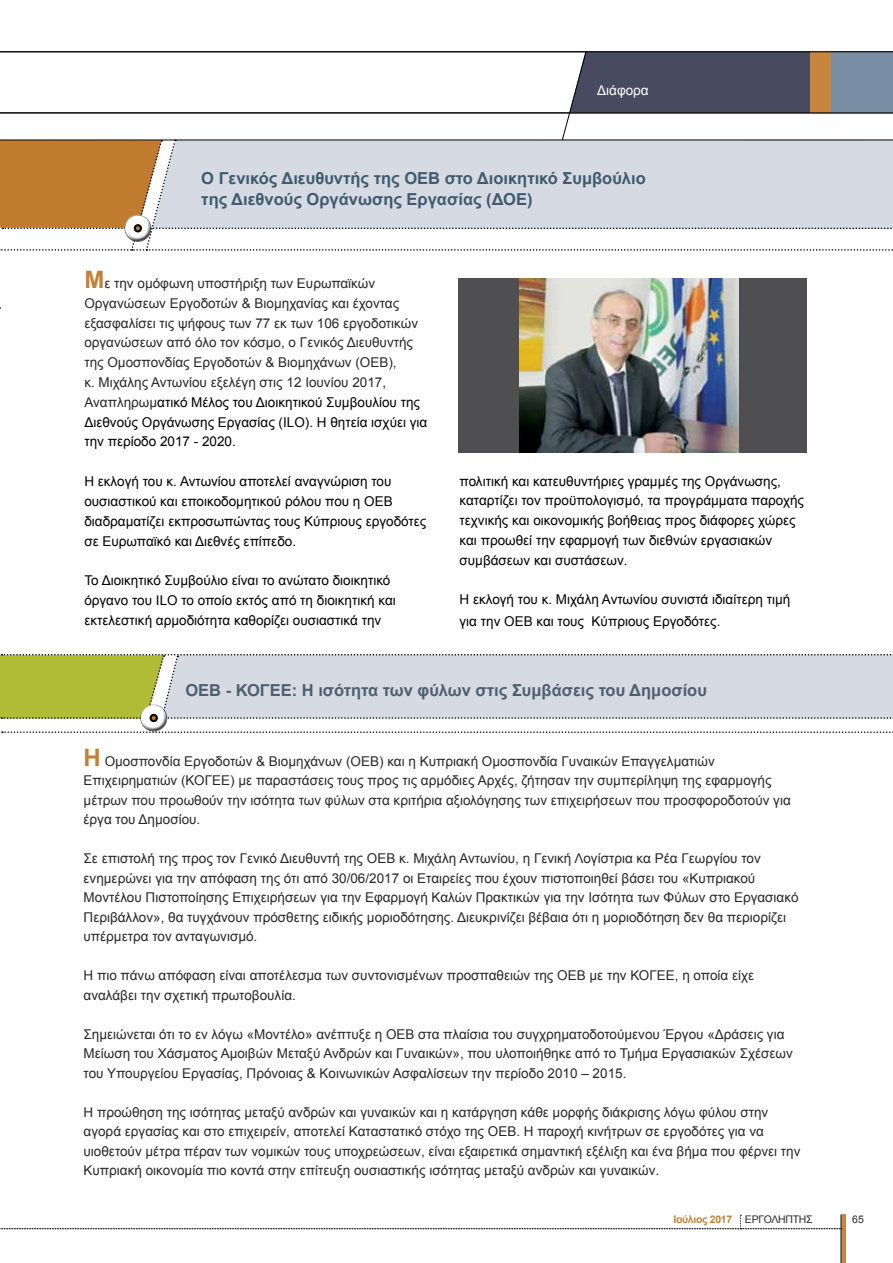
<style>
.page{position:relative;width:893px;height:1263px;background:#fff}
.page>*{position:absolute;margin:0;border:0;box-sizing:border-box;transform-origin:0 0}
.t1{font:700 16.5px/21px "Arial";color:#3f5b6d}
.t2{font:700 16.5px "Arial";color:#4f5f6e}
.t3{font:13.5px/19.5px "Arial";color:#292829}
.t4{font:13.5px/19.8px "Arial";color:#000}
.t5{font:13.5px "Arial";color:#fff}
.t6{font:700 10.5px "Arial";letter-spacing:-.03em;color:#c48035}
.t7{font:10.5px "Arial";color:#292829}
.s1{font-weight:700;font-size:24px;color:#c48035}
.s2{color:#000}
.s3{font-weight:400;color:#292829}
</style>
<div class="page">
<svg style="left:0;top:1215px;width:840px;height:14px"></svg>
<hr style="left:840px;top:1214px;width:2px;height:49px;background:#000">
<hr style="left:842px;top:1214px;width:3px;height:49px;background:#c8853d">
<div style="left:459px;top:278px;width:348px;height:174px;background:#4f4f51"></div>
<img style="left:519px;top:309px;width:219px;height:143px">
<svg style="left:0;top:51px;width:893px;height:258px"></svg>
<div style="left:134px;top:224px;width:8px;height:8px;border:2px solid #000;border-radius:50%"></div>
<hr style="left:0;top:140px;width:893px;height:1px;background:#000">
<svg style="left:0;top:654px;width:893px;height:79px"></svg>
<div style="left:150px;top:714px;width:8px;height:8px;border:2px solid #000;border-radius:50%"></div>
<p class="t5" style="left:597px;top:81px;width:53px">Διάφορα</p>
<p class="t1" style="left:201px;top:168px;width:446px">O Γενικός Διευθυντής της ΟΕΒ στο Διοικητικό Συμβούλιο της Διεθνούς Οργάνωσης Εργασίας (ΔΟΕ)</p>
<p class="t3" style="left:84px;top:274px;width:344px"><span class="s1">Μ</span>ε την ομόφωνη υποστήριξη των Ευρωπαϊκών Οργανώσεων Εργοδοτών &amp; Βιομηχανίας και έχοντας εξασφαλίσει τις ψήφους των 77 εκ των 106 εργοδοτικών οργανώσεων από όλο τον κόσμο, ο Γενικός Διευθυντής της Ομοσπονδίας Εργοδοτών &amp; Βιομηχάνων (ΟΕΒ),<br>κ. Μιχάλης Αντωνίου εξελέγη στις 12 Ιουνίου 2017, Αναπληρωμ<span class="s2">ατικό Μέλος του Διοικητικού Συμβουλίου της Διεθνούς Οργάνωσης Εργασίας (ILO). Η θητεία ισχύει για την περίοδο 2017 - 2020.</span></p>
<p class="t4" style="left:84px;top:472px;width:343px">Η εκλογή του κ. Αντωνίου αποτελεί αναγνώριση του ουσιαστικού και εποικοδομητικού ρόλου που η ΟΕΒ διαδραματίζει εκπροσωπώντας τους Κύπριους εργοδότες σε Ευρωπαϊκό και Διεθνές επίπεδο.</p>
<p class="t4" style="left:84px;top:571px;width:313px">Το Διοικητικό Συμβούλιο είναι το ανώτατο διοικητικό όργανο του ILO το οποίο εκτός από τη διοικητική και εκτελεστική αρμοδιότητα καθορίζει ουσιαστικά την</p>
<p class="t4" style="left:460px;top:471px;width:346px">πολιτική και κατευθυντήριες γραμμές της Οργάνωσης, καταρτίζει τον προϋπολογισμό, τα προγράμματα παροχής τεχνικής και οικονομικής βοήθειας προς διάφορες χώρες και προωθεί την εφαρμογή των διεθνών εργασιακών συμβάσεων και συστάσεων.</p>
<p class="t4" style="left:460px;top:589px;width:332px;line-height:21px">Η εκλογή του κ. Μιχάλη Αντωνίου συνιστά ιδιαίτερη τιμή για την ΟΕΒ και τους Κύπριους Εργοδότες.</p>
<p class="t2" style="left:185px;top:679px;width:523px">ΟΕΒ - ΚΟΓΕΕ: Η ισότητα των φύλων στις Συμβάσεις του Δημοσίου</p>
<p class="t3" style="left:84px;top:751px;width:709px"><span class="s1">Η</span> Ομοσπονδία Εργοδοτών &amp; Βιομηχάνων (ΟΕΒ) και η Κυπριακή Ομοσπονδία Γυναικών Επαγγελματιών Επιχειρηματιών (ΚΟΓΕΕ) με παραστάσεις τους προς τις αρμόδιες Αρχές, ζήτησαν την συμπερίληψη της εφαρμογής μέτρων που προωθούν την ισότητα των φύλων στα κριτήρια αξιολόγησης των επιχειρήσεων που προσφοροδοτούν για έργα του Δημοσίου.</p>
<p class="t3" style="left:84px;top:849px;width:716px">Σε επιστολή της προς τον Γενικό Διευθυντή της ΟΕΒ κ. Μιχάλη Αντωνίου, η Γενική Λογίστρια κα Ρέα Γεωργίου τον ενημερώνει για την απόφαση της ότι από 30/06/2017 οι Εταιρείες που έχουν πιστοποιηθεί βάσει του «Κυπριακού Μοντέλου Πιστοποίησης Επιχειρήσεων για την Εφαρμογή Καλών Πρακτικών για την Ισότητα των Φύλων στο Εργασιακό Περιβάλλον», θα τυγχάνουν πρόσθετης ειδικής μοριοδότησης. Διευκρινίζει βέβαια ότι η μοριοδότηση δεν θα περιορίζει υπέρμετρα τον ανταγωνισμό.</p>
<p class="t3" style="left:84px;top:966px;width:672px">Η πιο πάνω απόφαση είναι αποτέλεσμα των συντονισμένων προσπαθειών της ΟΕΒ με την ΚΟΓΕΕ, η οποία είχε αναλάβει την σχετική πρωτοβουλία.</p>
<p class="t3" style="left:84px;top:1024px;width:711px">Σημειώνεται ότι το εν λόγω «Μοντέλο» ανέπτυξε η ΟΕΒ στα πλαίσια του συγχρηματοδοτούμενου Έργου «Δράσεις για<br>Μείωση του Χάσματος Αμοιβών Μεταξύ Ανδρών και Γυναικών», που υλοποιήθηκε από το Τμήμα Εργασιακών Σχέσεων του Υπουργείου Εργασίας, Πρόνοιας &amp; Κοινωνικών Ασφαλίσεων την περίοδο 2010 – 2015.</p>
<p class="t3" style="left:84px;top:1102px;width:718px">Η προώθηση της ισότητας μεταξύ ανδρών και γυναικών και η κατάργηση κάθε μορφής διάκρισης λόγω φύλου στην αγορά εργασίας και στο επιχειρείν, αποτελεί Καταστατικό στόχο της ΟΕΒ. Η παροχή κινήτρων σε εργοδότες για να υιοθετούν μέτρα πέραν των νομικών τους υποχρεώσεων, είναι εξαιρετικά σημαντική εξέλιξη και ένα βήμα που φέρνει την Κυπριακή οικονομία πιο κοντά στην επίτευξη ουσιαστικής ισότητας μεταξύ ανδρών και γυναικών.</p>
<p class="t6" style="left:673px;top:1213px;width:141px">Ιούλιος 2017 <span class="s3">ΕΡΓΟΛΗΠΤΗΣ</span></p>
<p class="t7" style="left:852px;top:1213px;width:13px">65</p>
</div>
